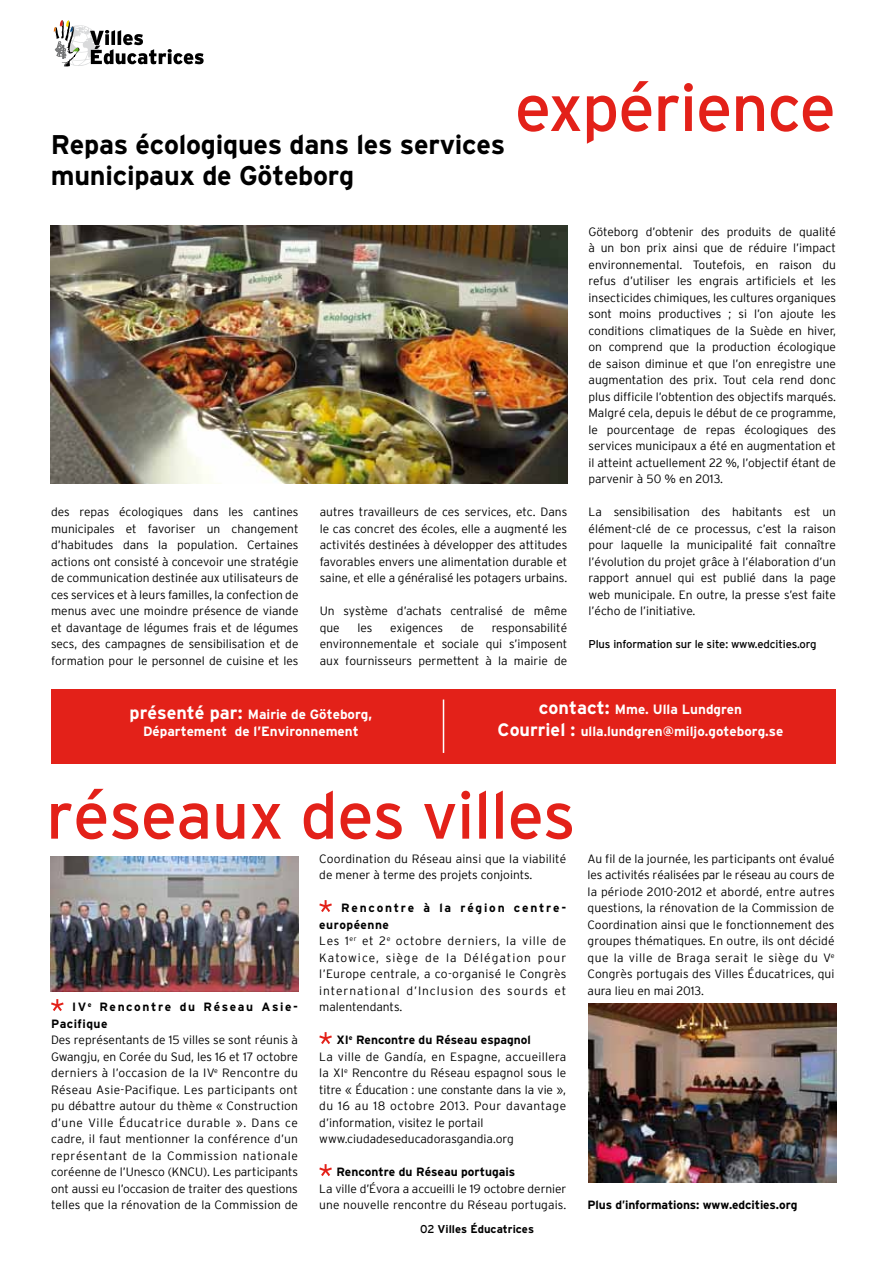
<style>
.page{position:relative;width:893px;height:1263px;background:#fff}
.page>*{position:absolute;margin:0;border:0;box-sizing:border-box;transform-origin:0 0}
.t1{font:66px "Interstate";letter-spacing:-.02em;color:#e32119}
.t2{font:700 27px/31.5px "Interstate";letter-spacing:-.01em;color:#000}
.t3{font:700 13.5px/16.2px "Interstate";color:#fff;text-align:center}
.t4{font:300 12px/16.5px "Interstate";color:#000;text-align:justify}
.t5{font:300 12px/16.5px "Interstate";letter-spacing:.06em;color:#000}
.t6{font:700 12px "Interstate";color:#000}
.t7{font:700 12px/16.5px "Interstate";letter-spacing:.13em;color:#000}
.t8{font:11.25px "Interstate";letter-spacing:-.01em;color:#000}
.t9{font:700 11.25px "Interstate";color:#000}
.s1{font-size:18px}
.s2{font-stretch:condensed}
.s3{font-weight:700}
.s4{font-weight:400}
</style>
<div class="page">
<svg style="left:51px;top:999px;width:13px;height:12px"></svg>
<svg style="left:319px;top:900px;width:13px;height:12px"></svg>
<svg style="left:319px;top:1032px;width:13px;height:12px"></svg>
<svg style="left:319px;top:1164px;width:13px;height:12px"></svg>
<div style="left:51px;top:689px;width:785px;height:75px;background:#e32119"></div>
<hr style="left:443px;top:699px;width:1px;height:54px;background:#fff">
<svg style="left:54px;top:20px;width:150px;height:47px"></svg>
<img style="left:51px;top:225px;width:516px;height:258px">
<img style="left:51px;top:856px;width:247px;height:136px">
<img style="left:588px;top:1004px;width:248px;height:178px">
<h2 class="t2" style="left:51px;top:128px;width:456px">Repas écologiques dans les services municipaux de Göteborg</h2>
<h1 class="t1" style="left:515px;top:71px;width:323px">expérience</h1>
<p class="t4" style="left:51px;top:503px;width:249px">des repas écologiques dans les cantines municipales et favoriser un changement d’habitudes dans la population. Certaines actions ont consisté à concevoir une stratégie de communication destinée aux utilisateurs de ces services et à leurs familles, la confection de menus avec une moindre présence de viande et davantage de légumes frais et de légumes secs, des campagnes de sensibilisation et de formation pour le personnel de cuisine et les</p>
<p class="t4" style="left:320px;top:503px;width:249px">autres travailleurs de ces services, etc. Dans le cas concret des écoles, elle a augmenté les activités destinées à développer des attitudes favorables envers une alimentation durable et saine, et elle a généralisé les potagers urbains.</p>
<p class="t4" style="left:320px;top:602px;width:249px">Un système d’achats centralisé de même que</p>
<p class="t4" style="left:320px;top:619px;width:249px;text-indent:172px">responsabilité environnementale et sociale qui s’imposent aux fournisseurs permettent à la mairie de</p>
<p class="t4" style="left:357px;top:619px;width:16px">les</p>
<p class="t4" style="left:390px;top:619px;width:54px">exigences</p>
<p class="t4" style="left:461px;top:619px;width:15px">de</p>
<p class="t4" style="left:588px;top:223px;width:249px">Göteborg d’obtenir des produits de qualité à un bon prix ainsi que de réduire l’impact environnemental. Toutefois, en raison du refus d’utiliser les engrais artificiels et les insecticides chimiques, les cultures organiques sont moins productives ; si l’on ajoute les conditions climatiques de la Suède en hiver, on comprend que la production écologique de saison diminue et que l’on enregistre une augmentation des prix. Tout cela rend donc plus difficile l’obtention des objectifs marqués.<br>Malgré cela, depuis le début de ce programme, le pourcentage de repas écologiques des services municipaux a été en augmentation et il atteint actuellement 22 %, l’objectif étant de parvenir à 50 % en 2013.</p>
<p class="t4" style="left:588px;top:503px;width:249px">La sensibilisation des habitants est un élément-clé de ce processus, c’est la raison pour laquelle la municipalité fait connaître l’évolution du projet grâce à l’élaboration d’un rapport annuel qui est publié dans la page web municipale. En outre, la presse s’est faite l’écho de l’initiative.</p>
<p class="t8" style="left:588px;top:638px;width:230px">Plus information sur le site: www.edcities.org</p>
<p class="t3" style="left:130px;top:706px;width:244px"><span class="s1">présenté par:</span> Mairie de Göteborg,<br>Département de l’Environnement</p>
<p class="t3" style="left:498px;top:699px;width:287px;line-height:21.6px"><span class="s1">contact:</span> Mme. Ulla Lundgren<br><span class="s1">Courriel :</span> ulla<span class="s2">.</span>lundgren@miljo.goteborg.se</p>
<h1 class="t1" style="left:46px;top:778px;width:531px">réseaux des villes</h1>
<p class="t7" style="left:51px;top:998px;width:248px;text-indent:21px">IV<sup>e</sup> Rencontre du Réseau Asie-<br>Pacifique</p>
<p class="t4" style="left:51px;top:1031px;width:249px">Des représentants de 15 villes se sont réunis à Gwangju, en Corée du Sud, les 16 et 17 octobre derniers à l’occasion de la IV<sup>e</sup> Rencontre du Réseau Asie-Pacifique. Les participants ont pu débattre autour du thème « Construction d’une Ville Éducatrice durable ». Dans ce cadre, il faut mentionner la conférence d’un représentant de la Commission nationale coréenne de l’Unesco (KNCU). Les participants ont aussi eu l’occasion de traiter des questions telles que la rénovation de la Commission de</p>
<p class="t4" style="left:319px;top:850px;width:249px">Coordination du Réseau ainsi que la viabilité de mener à terme des projets conjoints.</p>
<p class="t5" style="left:319px;top:899px;width:249px;text-indent:22px"><span class="s3">Rencontre à la région centre&shy;européenne<br></span>Les 1<sup>er</sup> et 2<sup>e</sup> octobre derniers, la ville de<br>Katowice, siège de la Délégation pour l’Europe centrale, a co-organisé le Congrès international d’Inclusion des sourds et malentendants.</p>
<p class="t4" style="left:319px;top:1031px;width:249px;text-align:left;text-indent:17px"><span class="s3">XI</span><sup>e</sup> <span class="s3">Rencontre du Réseau espagnol<br></span>La ville de Gandía, en Espagne, accueillera la XI<sup>e</sup> Rencontre du Réseau espagnol sous le titre « Éducation : une constante dans la vie », du 16 au 18 octobre 2013. Pour davantage d’information, visitez le portail www.ciudadeseducadorasgandia.org</p>
<p class="t6" style="left:336px;top:1165px;width:180px">Rencontre du Réseau portugais</p>
<p class="t4" style="left:319px;top:1180px;width:249px">La ville d’Évora a accueilli le 19 octobre dernier une nouvelle rencontre du Réseau portugais.</p>
<p class="t9" style="left:420px;top:1223px;width:115px"><span class="s4">02</span> Villes Éducatrices</p>
<p class="t4" style="left:588px;top:850px;width:249px">Au fil de la journée, les participants ont évalué les activités réalisées par le réseau au cours de la période 2010-2012 et abordé, entre autres questions, la rénovation de la Commission de Coordination ainsi que le fonctionnement des groupes thématiques. En outre, ils ont décidé que la ville de Braga serait le siège du V<sup>e </sup>Congrès portugais des Villes Éducatrices, qui aura lieu en mai 2013.</p>
<p class="t6" style="left:588px;top:1198px;width:211px">Plus d<span class="s2">’</span>informations: www.edcities.org</p>
</div>
